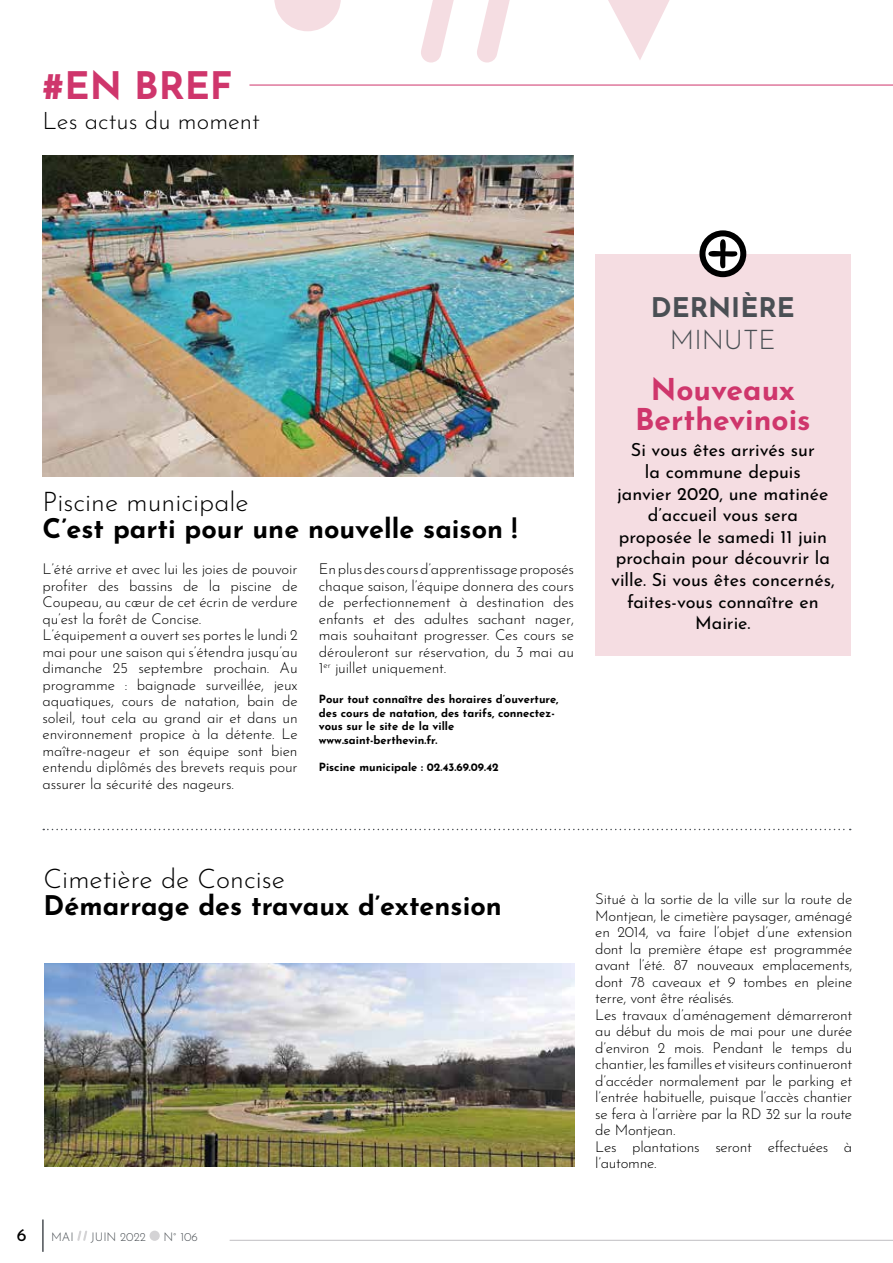
<style>
.page{position:relative;width:893px;height:1263px;background:#fff}
.page>*{position:absolute;margin:0;border:0;box-sizing:border-box;transform-origin:0 0}
.t1{font:700 37.8px "Josefin Sans";color:#cf366c}
.t2{font:700 30px/30px "Josefin Sans";color:#cf366c;text-align:center}
.t3{font:700 27px "Josefin Sans";color:#000}
.t4{font:300 27px "Josefin Sans";color:#000}
.t5{font:700 27px "Josefin Sans";color:#4a4f54}
.t6{font:300 27px "Josefin Sans";color:#4a4f54}
.t7{font:300 24px "Josefin Sans";color:#000}
.t8{font:18px/21.6px "Josefin Sans";color:#000;text-align:center}
.t9{font:300 15px/16.5px "Josefin Sans";letter-spacing:-.02em;color:#000}
.t10{font:300 12px "Josefin Sans";color:#4a4f54}
.t11{font:700 11.25px/13.5px "Josefin Sans";color:#000}
</style>
<div class="page">
<svg style="left:77px;top:1230px;width:10px;height:11px"></svg>
<div style="left:150px;top:1230px;width:10px;height:11px;background:#d4d3d5;border-radius:50%"></div>
<hr style="left:230px;top:1240px;width:663px;height:1px;background:#c0bec2">
<hr style="left:42px;top:1219px;width:2px;height:33px;background:#4a4f54">
<hr style="left:249px;top:85px;width:644px;height:1px;background:#cf366c">
<svg style="left:274px;top:0;width:67px;height:31px"></svg>
<svg style="left:608px;top:0;width:62px;height:60px"></svg>
<svg style="left:421px;top:0;width:33px;height:63px"></svg>
<svg style="left:477px;top:0;width:33px;height:63px"></svg>
<img style="left:43px;top:155px;width:531px;height:321px">
<div style="left:595px;top:254px;width:255px;height:402px;background:#f5dde2"></div>
<svg style="left:702px;top:233px;width:41px;height:41px"></svg>
<div style="left:699px;top:230px;width:47px;height:47px;border:6px solid #000;border-radius:50%"></div>
<svg style="left:708px;top:239px;width:29px;height:29px"></svg>
<img style="left:44px;top:963px;width:530px;height:204px">
<svg style="left:43px;top:829px;width:808px;height:1px"></svg>
<h1 class="t1" style="left:43px;top:57px;width:192px">#EN BREF</h1>
<h3 class="t7" style="left:43px;top:102px;width:219px">Les actus du moment</h3>
<h3 class="t4" style="left:43px;top:481px;width:208px">Piscine municipale</h3>
<h3 class="t3" style="left:43px;top:508px;width:476px">C’est parti pour une nouvelle saison !</h3>
<p class="t9" style="left:43px;top:559px;width:257px">L’été arrive et avec lui les joies de pouvoir profiter des bassins de la piscine de Coupeau, au cœur de cet écrin de verdure qu’est la forêt de Concise.<br>L’équipement a ouvert ses portes le lundi 2 mai pour une saison qui s’étendra jusqu’au dimanche 25 septembre prochain. Au programme : baignade surveillée, jeux aquatiques, cours de natation, bain de soleil, tout cela au grand air et dans un environnement propice à la détente. Le maître-nageur et son équipe sont bien entendu diplômés des brevets requis pour assurer la sécurité des nageurs.</p>
<p class="t9" style="left:319px;top:559px;width:257px;text-align:justify">En plus des cours d’apprentissage proposés chaque saison, l’équipe donnera des cours de perfectionnement à destination des enfants et des adultes sachant nager, mais souhaitant progresser. Ces cours se dérouleront sur réservation, du 3 mai au 1<sup>er</sup> juillet uniquement.</p>
<p class="t11" style="left:319px;top:691px;width:241px">Pour tout connaître des horaires d’ouverture, des cours de natation, des tarifs, connectez&shy;vous sur le site de la ville www.saint-berthevin.fr.</p>
<p class="t11" style="left:319px;top:759px;width:181px">Piscine municipale : 02.43.69.09.42</p>
<h3 class="t5" style="left:651px;top:287px;width:145px">DERNIÈRE</h3>
<h3 class="t6" style="left:670px;top:319px;width:108px">MINUTE</h3>
<h2 class="t2" style="left:635px;top:372px;width:177px">Nouveaux<br>Berthevinois</h2>
<p class="t8" style="left:611px;top:438px;width:225px">Si vous êtes arrivés sur<br>la commune depuis<br>janvier 2020, une matinée d’accueil vous sera proposée le samedi 11 juin prochain pour découvrir la ville. Si vous êtes concernés, faites-vous connaître en<br>Mairie.</p>
<h3 class="t4" style="left:44px;top:858px;width:243px">Cimetière de Concise</h3>
<h3 class="t3" style="left:44px;top:885px;width:460px">Démarrage des travaux d’extension</h3>
<p class="t8" style="left:17px;top:1222px;width:11px">6</p>
<p class="t10" style="left:51px;top:1228px;width:24px">MAI</p>
<p class="t10" style="left:91px;top:1228px;width:56px">JUIN 2022</p>
<p class="t10" style="left:163px;top:1228px;width:36px">N° 106</p>
<p class="t9" style="left:595px;top:889px;width:259px">Situé à la sortie de la ville sur la route de Montjean, le cimetière paysager, aménagé en 2014, va faire l’objet d’une extension dont la première étape est programmée avant l’été. 87 nouveaux emplacements, dont 78 caveaux et 9 tombes en pleine terre, vont être réalisés.<br>Les travaux d’aménagement démarreront au début du mois de mai pour une durée d’environ 2 mois. Pendant le temps du chantier, les familles et visiteurs continueront d’accéder normalement par le parking et l’entrée habituelle, puisque l’accès chantier se fera à l’arrière par la RD 32 sur la route de Montjean.<br>Les plantations seront effectuées à l’automne.</p>
</div>
